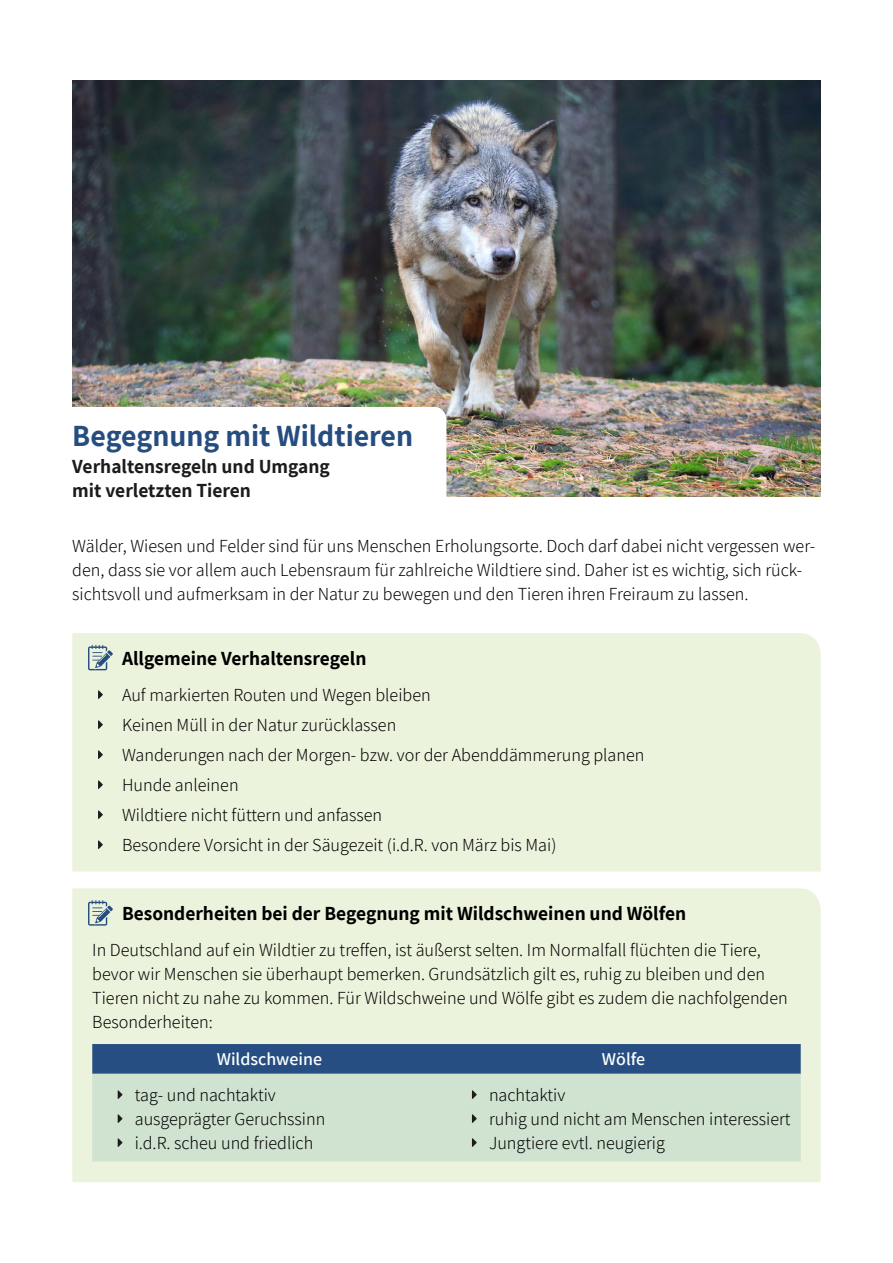
<style>
.page{position:relative;width:893px;height:1263px;background:#fff}
.page>*{position:absolute;margin:0;border:0;box-sizing:border-box;transform-origin:0 0}
.t1{font:700 30px "Assistant";color:#264d80}
.t2{font:700 19.5px "Assistant";color:#000}
.t3{font:700 19.5px/23.4px "Assistant";color:#1c1c1d}
.t4{font:300 18px/24px "Assistant";color:#000}
.t5{font:600 18px "Assistant";color:#fff}
</style>
<div class="page">
<img style="left:72px;top:81px;width:749px;height:416px">
<svg style="left:72px;top:407px;width:374px;height:90px"></svg>
<div style="left:72px;top:633px;width:749px;height:238px;background:#ecf3dc"></div>
<svg style="left:88px;top:645px;width:25px;height:25px"></svg>
<svg style="left:98px;top:690px;width:5px;height:9px"></svg>
<svg style="left:98px;top:720px;width:5px;height:9px"></svg>
<svg style="left:98px;top:750px;width:5px;height:9px"></svg>
<svg style="left:98px;top:780px;width:5px;height:9px"></svg>
<svg style="left:98px;top:840px;width:5px;height:9px"></svg>
<svg style="left:98px;top:810px;width:5px;height:9px"></svg>
<div style="left:72px;top:888px;width:749px;height:294px;background:#ecf3dc"></div>
<svg style="left:88px;top:900px;width:25px;height:25px"></svg>
<div style="left:92px;top:1044px;width:709px;height:30px;background:#264e82"></div>
<div style="left:92px;top:1074px;width:709px;height:87px;background:#d0e2d0"></div>
<svg style="left:118px;top:1114px;width:4px;height:9px"></svg>
<svg style="left:118px;top:1090px;width:4px;height:9px"></svg>
<svg style="left:472px;top:1090px;width:5px;height:9px"></svg>
<svg style="left:472px;top:1114px;width:5px;height:9px"></svg>
<svg style="left:472px;top:1138px;width:5px;height:9px"></svg>
<svg style="left:118px;top:1138px;width:4px;height:9px"></svg>
<h1 class="t1" style="left:72px;top:416px;width:342px">Begegnung mit Wildtieren</h1>
<p class="t3" style="left:72px;top:454px;width:259px">Verhaltensregeln und Umgang mit verletzten Tieren</p>
<p class="t4" style="left:72px;top:533px;width:744px">Wälder, Wiesen und Felder sind für uns Menschen Erholungsorte. Doch darf dabei nicht vergessen wer&shy;den, dass sie vor allem auch Lebensraum für zahlreiche Wildtiere sind. Daher ist es wichtig, sich rück&shy;sichtsvoll und aufmerksam in der Natur zu bewegen und den Tieren ihren Freiraum zu lassen.</p>
<p class="t2" style="left:122px;top:645px;width:246px">Allgemeine Verhaltensregeln</p>
<p class="t4" style="left:122px;top:679px;width:524px;line-height:30px">Auf markierten Routen und Wegen bleiben<br>Keinen Müll in der Natur zurücklassen<br>Wanderungen nach der Morgen- bzw. vor der Abenddämmerung planen Hunde anleinen<br>Wildtiere nicht füttern und anfassen<br>Besondere Vorsicht in der Säugezeit (i.d.R. von März bis Mai)</p>
<p class="t2" style="left:122px;top:900px;width:566px">Besonderheiten bei der Begegnung mit Wildschweinen und Wölfen</p>
<p class="t4" style="left:92px;top:937px;width:697px">In Deutschland auf ein Wildtier zu treffen, ist äußerst selten. Im Normalfall flüchten die Tiere, bevor wir Menschen sie überhaupt bemerken. Grundsätzlich gilt es, ruhig zu bleiben und den Tieren nicht zu nahe zu kommen. Für Wildschweine und Wölfe gibt es zudem die nachfolgenden Besonderheiten:</p>
<p class="t5" style="left:217px;top:1047px;width:107px">Wildschweine</p>
<p class="t5" style="left:602px;top:1047px;width:45px">Wölfe</p>
<p class="t4" style="left:135px;top:1082px;width:192px">tag- und nachtaktiv ausgeprägter Geruchssinn i.d.R. scheu und friedlich</p>
<p class="t4" style="left:489px;top:1082px;width:303px">nachtaktiv<br>ruhig und nicht am Menschen interessiert<br>Jungtiere evtl. neugierig</p>
</div>
